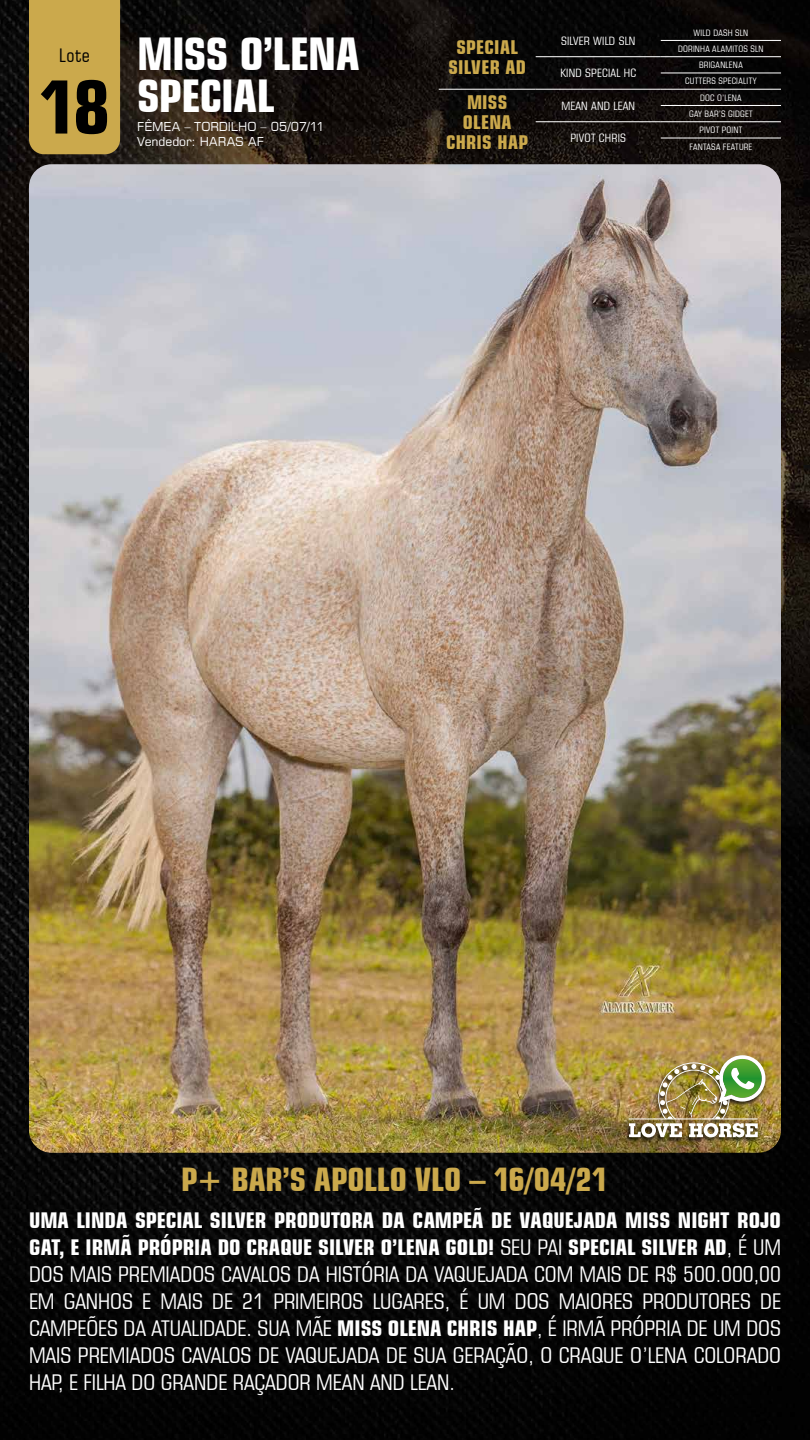
<style>
.page{position:relative;width:810px;height:1440px;background:#fff}
.page>*{position:absolute;margin:0;border:0;box-sizing:border-box;transform-origin:0 0}
.t1{font:700 condensed 73.2px "Square 721 BT";color:#000}
.t2{font:700 condensed 45.22px/41.5px "Square 721 BT";letter-spacing:-.01em;color:#fff}
.t3{font:700 condensed 32.47px "Square 721 BT";color:#cba94c}
.t4{font:condensed 21.75px/27px "Square 721 BT";color:#fff;text-align:justify}
.t5{font:700 condensed 19.12px/19.6px "Square 721 BT";letter-spacing:.02em;color:#cba94c;text-align:center}
.t6{font:condensed 18.83px "Square 721 BT";color:#000}
.t7{font:12.23px/14.7px "Square 721 BT";letter-spacing:-.01em;color:#fff}
.t8{font:condensed 11.55px "Square 721 BT";letter-spacing:.02em;color:#fff}
.t9{font:condensed 8.93px/16.3px "Square 721 BT";letter-spacing:.03em;color:#fff;text-align:center}
.s1{font-weight:700}
</style>
<div class="page">
<img style="left:0;top:0;width:810px;height:1440px">
<img style="left:29px;top:164px;width:752px;height:989px">
<div style="left:29px;top:0;width:91px;height:154px;background:#cba94c"></div>
<hr style="left:661px;top:40px;width:120px;height:1px;background:#fff">
<hr style="left:661px;top:56px;width:120px;height:1px;background:#fff">
<hr style="left:661px;top:72px;width:120px;height:1px;background:#fff">
<hr style="left:661px;top:89px;width:120px;height:1px;background:#fff">
<hr style="left:661px;top:105px;width:120px;height:1px;background:#fff">
<hr style="left:661px;top:121px;width:120px;height:1px;background:#fff">
<hr style="left:661px;top:137px;width:120px;height:2px;background:#fff">
<hr style="left:536px;top:56px;width:125px;height:1px;background:#fff">
<hr style="left:439px;top:89px;width:97px;height:1px;background:#fff">
<hr style="left:536px;top:89px;width:125px;height:1px;background:#fff">
<hr style="left:536px;top:121px;width:125px;height:1px;background:#fff">
<div style="left:624px;top:1055px;width:143px;height:88px;background:#000;opacity:.75"></div>
<img style="left:629px;top:1055px;width:136px;height:82px">
<p class="t6" style="left:59px;top:44px;width:32px">Lote</p>
<h1 class="t1" style="left:39px;top:63px;width:72px">18</h1>
<h2 class="t2" style="left:137px;top:33px;width:224px">MISS O’LENA<br>SPECIAL</h2>
<p class="t7" style="left:137px;top:119px;width:189px">FÊMEA – TORDILHO – 05/07/11<br>Vendedor: HARAS AF</p>
<p class="t5" style="left:448px;top:37px;width:79px">SPECIAL<br>SILVER AD</p>
<p class="t8" style="left:561px;top:34px;width:76px">SILVER WILD SLN</p>
<p class="t9" style="left:678px;top:24px;width:87px">WILD DASH SLN<br>DORINHA ALAMITOS SLN</p>
<p class="t8" style="left:560px;top:66px;width:77px">KIND SPECIAL HC</p>
<p class="t9" style="left:685px;top:57px;width:73px">BRIGANLENA<br>CUTTERS SPECIALITY</p>
<p class="t5" style="left:446px;top:93px;width:83px">MISS<br>OLENA<br>CHRIS HAP</p>
<p class="t8" style="left:561px;top:99px;width:75px">MEAN AND LEAN</p>
<p class="t9" style="left:689px;top:89px;width:65px">DOC O’LENA<br>GAY BAR’S GIDGET</p>
<p class="t8" style="left:570px;top:131px;width:57px">PIVOT CHRIS</p>
<p class="t9" style="left:689px;top:122px;width:64px">PIVOT POINT<br>FANTASA FEATURE</p>
<h3 class="t3" style="left:181px;top:1160px;width:428px">P+ BAR’S APOLLO VLO – 16/04/21</h3>
<p class="t4" style="left:29px;top:1206px;width:754px"><span class="s1">UMA LINDA SPECIAL SILVER PRODUTORA DA CAMPEÃ DE VAQUEJADA MISS NIGHT ROJO GAT, E IRMÃ PRÓPRIA DO CRAQUE SILVER O’LENA GOLD!</span> SEU PAI <span class="s1">SPECIAL SILVER AD</span>, É UM DOS MAIS PREMIADOS CAVALOS DA HISTÓRIA DA VAQUEJADA COM MAIS DE R$ 500.000,00<br>EM GANHOS E MAIS DE 21 PRIMEIROS LUGARES, É UM DOS MAIORES PRODUTORES DE CAMPEÕES DA ATUALIDADE. SUA MÃE <span class="s1">MISS OLENA CHRIS HAP</span>, É IRMÃ PRÓPRIA DE UM DOS MAIS PREMIADOS CAVALOS DE VAQUEJADA DE SUA GERAÇÃO, O CRAQUE O’LENA COLORADO HAP, E FILHA DO GRANDE RAÇADOR MEAN AND LEAN.</p>
</div>
